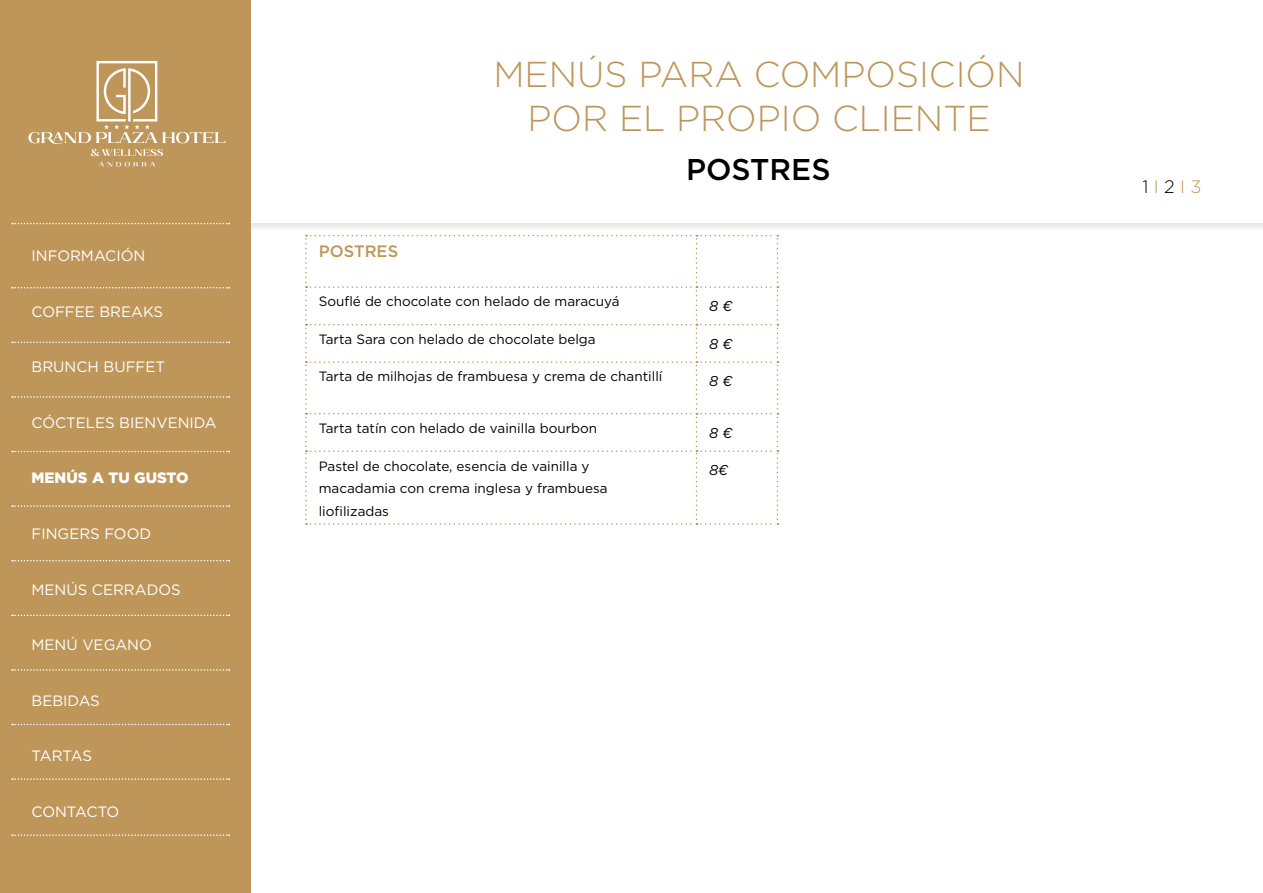
<style>
.page{position:relative;width:1263px;height:893px;background:#fff}
.page>*{position:absolute;margin:0;border:0;box-sizing:border-box;transform-origin:0 0}
.t1{font:300 36px/43.2px "Gotham";color:#be965a;text-align:center}
.t2{font:500 30px "Gotham";color:#000}
.t3{font:300 18px "Gotham";color:#be965a}
.t4{font:500 16.5px "Gotham";color:#be965a}
.t5{font:15px "Gotham";color:#fff}
.t6{font:900 15px "Gotham";color:#fff}
.t7{font:15px "Gotham";letter-spacing:-.02em;color:#fff}
.t8{font:italic 14.25px "Gotham";color:#000}
.t9{font:13.5px/22.5px "Gotham";color:#000}
.s1{color:#000}
</style>
<div class="page">
<div style="left:251px;top:0;width:1012px;height:230px;background:#eee"></div>
<div style="left:251px;top:0;width:1012px;height:223px;background:#fff"></div>
<div style="left:0;top:0;width:251px;height:893px;background:#be965a"></div>
<hr style="left:1262px;top:0;width:1px;height:893px;background:#be965a">
<svg style="left:28px;top:61px;width:197px;height:106px"></svg>
<svg style="left:12px;top:287px;width:217px;height:1px"></svg>
<svg style="left:12px;top:223px;width:217px;height:1px"></svg>
<svg style="left:12px;top:396px;width:217px;height:2px"></svg>
<svg style="left:12px;top:505px;width:217px;height:2px"></svg>
<svg style="left:12px;top:615px;width:217px;height:1px"></svg>
<svg style="left:12px;top:724px;width:217px;height:1px"></svg>
<svg style="left:12px;top:834px;width:217px;height:2px"></svg>
<svg style="left:12px;top:342px;width:217px;height:1px"></svg>
<svg style="left:12px;top:451px;width:217px;height:1px"></svg>
<svg style="left:12px;top:560px;width:217px;height:1px"></svg>
<svg style="left:12px;top:669px;width:217px;height:2px"></svg>
<svg style="left:12px;top:778px;width:217px;height:2px"></svg>
<svg style="left:305px;top:235px;width:473px;height:290px"></svg>
<p class="t5" style="left:32px;top:247px;width:115px">INFORMACIÓN</p>
<p class="t5" style="left:32px;top:302px;width:133px">COFFEE BREAKS</p>
<p class="t5" style="left:32px;top:358px;width:135px">BRUNCH BUFFET</p>
<p class="t5" style="left:32px;top:413px;width:187px">CÓCTELES BIENVENIDA</p>
<p class="t6" style="left:32px;top:468px;width:158px">MENÚS A TU GUSTO</p>
<p class="t5" style="left:32px;top:524px;width:121px">FINGERS FOOD</p>
<p class="t5" style="left:32px;top:580px;width:151px">MENÚS CERRADOS</p>
<p class="t5" style="left:32px;top:635px;width:122px">MENÚ VEGANO</p>
<p class="t5" style="left:32px;top:691px;width:70px">BEBIDAS</p>
<p class="t5" style="left:32px;top:746px;width:62px">TARTAS</p>
<p class="t7" style="left:32px;top:802px;width:89px">CONTACTO</p>
<h1 class="t1" style="left:493px;top:52px;width:533px">MENÚS PARA COMPOSICIÓN<br>POR EL PROPIO CLIENTE</h1>
<h2 class="t2" style="left:686px;top:149px;width:146px">POSTRES</h2>
<p class="t4" style="left:319px;top:241px;width:81px">POSTRES</p>
<p class="t9" style="left:319px;top:290px;width:302px">Souflé de chocolate con helado de maracuyá</p>
<p class="t8" style="left:709px;top:297px;width:25px">8 €</p>
<p class="t9" style="left:319px;top:328px;width:278px">Tarta Sara con helado de chocolate belga</p>
<p class="t8" style="left:709px;top:335px;width:25px">8 €</p>
<p class="t9" style="left:319px;top:365px;width:345px">Tarta de milhojas de frambuesa y crema de chantillí</p>
<p class="t8" style="left:709px;top:372px;width:25px">8 €</p>
<p class="t9" style="left:319px;top:417px;width:280px">Tarta tatín con helado de vainilla bourbon</p>
<p class="t8" style="left:709px;top:424px;width:25px">8 €</p>
<p class="t9" style="left:319px;top:454px;width:290px">Pastel de chocolate, esencia de vainilla y macadamia con crema inglesa y frambuesa liofilizadas</p>
<p class="t8" style="left:709px;top:461px;width:20px">8€</p>
<h3 class="t3" style="left:1142px;top:175px;width:61px"><span class="s1">1</span> I <span class="s1">2</span> I 3</h3>
</div>
